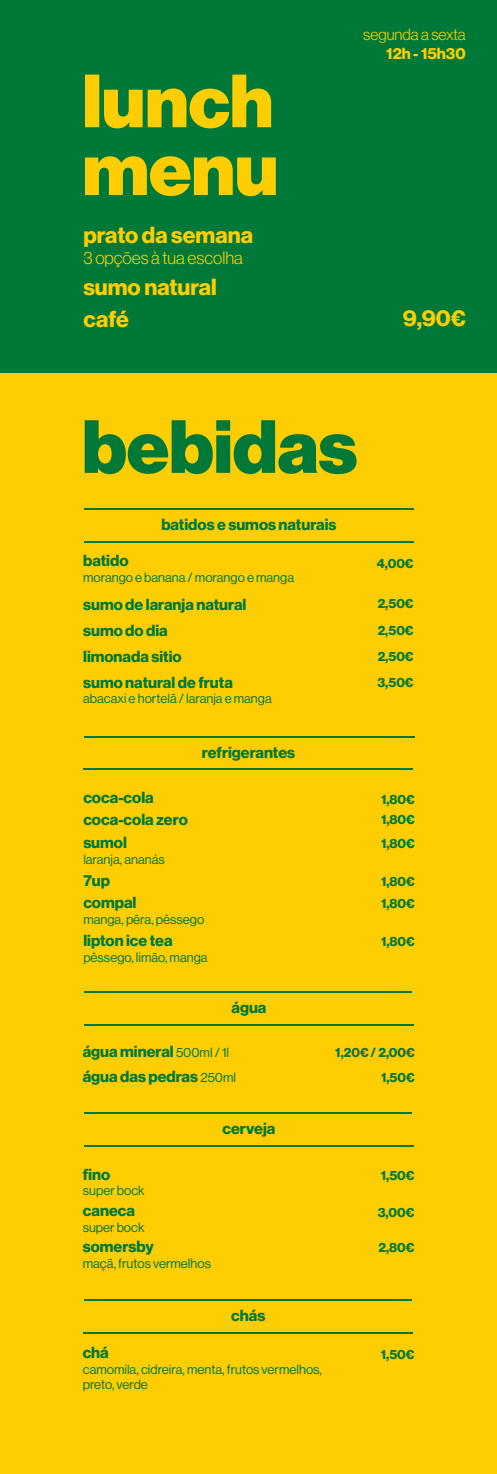
<style>
.page{position:relative;width:497px;height:1474px;background:#fff}
.page>*{position:absolute;margin:0;border:0;box-sizing:border-box;transform-origin:0 0}
.t1{font:73.5px/67.7px "N Haas Grotesk DS Pro 95 Blk";color:#fecd02}
.t2{font:73.5px "N Haas Grotesk DS Pro 95 Blk";color:#007938}
.t3{font:22.75px/31.5px "N Haas Grotesk DS Pro 75 Bd";color:#fecd02}
.t4{font:17.5px "N Haas Grotesk DS Pro 45 Lt";color:#fecd02}
.t5{font:15.75px/25.9px "N Haas Grotesk DS Pro 75 Bd";color:#007938}
.t6{font:15.75px "N Haas Grotesk DS Pro 45 Lt";color:#fecd02}
.t7{font:15.75px "N Haas Grotesk DS Pro 75 Bd";color:#fecd02}
.t8{font:13.12px/15.8px "N Haas Grotesk DS Pro 55 Rg";color:#007938}
.t9{font:13.12px/26.4px "N Haas Grotesk DS Pro 75 Bd";color:#007938}
.s1{font-family:"N Haas Grotesk DS Pro 55 Rg";font-size:13.12px}
</style>
<div class="page">
<div style="left:0;top:0;width:496px;height:1473px;background:#fecd02"></div>
<hr style="left:84px;top:541px;width:329px;height:1px;background:#007938">
<hr style="left:84px;top:508px;width:329px;height:2px;background:#007938">
<hr style="left:84px;top:735px;width:330px;height:2px;background:#007938">
<hr style="left:83px;top:768px;width:329px;height:2px;background:#007938">
<hr style="left:84px;top:991px;width:327px;height:1px;background:#007938">
<hr style="left:83px;top:1023px;width:330px;height:2px;background:#007938">
<hr style="left:84px;top:1112px;width:327px;height:2px;background:#007938">
<hr style="left:83px;top:1145px;width:330px;height:1px;background:#007938">
<hr style="left:83px;top:1299px;width:328px;height:1px;background:#007938">
<hr style="left:83px;top:1331px;width:329px;height:2px;background:#007938">
<div style="left:0;top:0;width:496px;height:373px;background:#007938"></div>
<h1 class="t1" style="left:82px;top:68px;width:197px">lunch menu</h1>
<h2 class="t3" style="left:83px;top:219px;width:171px">prato da semana</h2>
<p class="t4" style="left:83px;top:247px;width:161px">3 opções à tua escolha</p>
<h2 class="t3" style="left:83px;top:272px;width:134px">sumo natural café</h2>
<p class="t6" style="left:363px;top:26px;width:104px">segunda a sexta</p>
<p class="t7" style="left:386px;top:45px;width:81px">12h - 15h30</p>
<h2 class="t3" style="left:402px;top:303px;width:64px">9,90€</h2>
<h1 class="t2" style="left:82px;top:404px;width:276px">bebidas</h1>
<p class="t5" style="left:161px;top:511px;width:176px">batidos e sumos naturais</p>
<p class="t5" style="left:83px;top:548px;width:47px">batido</p>
<p class="t8" style="left:83px;top:570px;width:212px">morango e banana / morango e manga</p>
<p class="t5" style="left:83px;top:591px;width:165px">sumo de laranja natural sumo do dia<br>limonada sitio<br>sumo natural de fruta</p>
<p class="t8" style="left:83px;top:691px;width:190px">abacaxi e hortelã / laranja e manga</p>
<p class="t5" style="left:202px;top:739px;width:95px">refrigerantes</p>
<p class="t5" style="left:83px;top:786px;width:106px;line-height:22.4px">coca-cola coca-cola zero sumol</p>
<p class="t8" style="left:83px;top:851px;width:83px">laranja, ananás</p>
<p class="t5" style="left:83px;top:869px;width:55px;line-height:22.4px">7up compal</p>
<p class="t8" style="left:83px;top:911px;width:122px">manga, pêra, pêssego</p>
<p class="t5" style="left:83px;top:928px;width:91px">lipton ice tea</p>
<p class="t8" style="left:83px;top:949px;width:125px">pêssego, limão, manga</p>
<p class="t5" style="left:231px;top:994px;width:36px">água</p>
<p class="t9" style="left:376px;top:550px;width:38px">4,00€</p>
<p class="t9" style="left:377px;top:590px;width:37px;text-align:justify">2,50€ 2,50€ 2,50€ 3,50€</p>
<p class="t9" style="left:380px;top:790px;width:35px;line-height:19.9px">1,80€<br>1,80€</p>
<p class="t9" style="left:380px;top:830px;width:35px">1,80€</p>
<p class="t9" style="left:380px;top:870px;width:35px;line-height:22.4px">1,80€<br>1,80€</p>
<p class="t9" style="left:380px;top:928px;width:35px">1,80€</p>
<p class="t5" style="left:83px;top:1038px;width:155px">água mineral <span class="s1">500ml / 1l </span>água das pedras <span class="s1">250ml</span></p>
<p class="t9" style="left:335px;top:1040px;width:81px;line-height:25px;text-align:right">1,20€ / 2,00€<br>1,50€</p>
<p class="t5" style="left:222px;top:1116px;width:54px">cerveja</p>
<p class="t5" style="left:83px;top:1161px;width:29px">fino</p>
<p class="t8" style="left:83px;top:1182px;width:63px">super bock</p>
<p class="t5" style="left:83px;top:1197px;width:54px">caneca</p>
<p class="t8" style="left:83px;top:1219px;width:63px">super bock</p>
<p class="t5" style="left:83px;top:1234px;width:72px">somersby</p>
<p class="t8" style="left:83px;top:1255px;width:130px">maçã, frutos vermelhos</p>
<p class="t5" style="left:231px;top:1302px;width:36px">chás</p>
<p class="t5" style="left:83px;top:1339px;width:28px">chá</p>
<p class="t8" style="left:83px;top:1360px;width:240px">camomila, cidreira, menta, frutos vermelhos, preto, verde</p>
<p class="t9" style="left:380px;top:1162px;width:35px">1,50€</p>
<p class="t9" style="left:377px;top:1199px;width:38px">3,00€</p>
<p class="t9" style="left:378px;top:1234px;width:37px">2,80€</p>
<p class="t9" style="left:380px;top:1341px;width:35px">1,50€</p>
</div>
